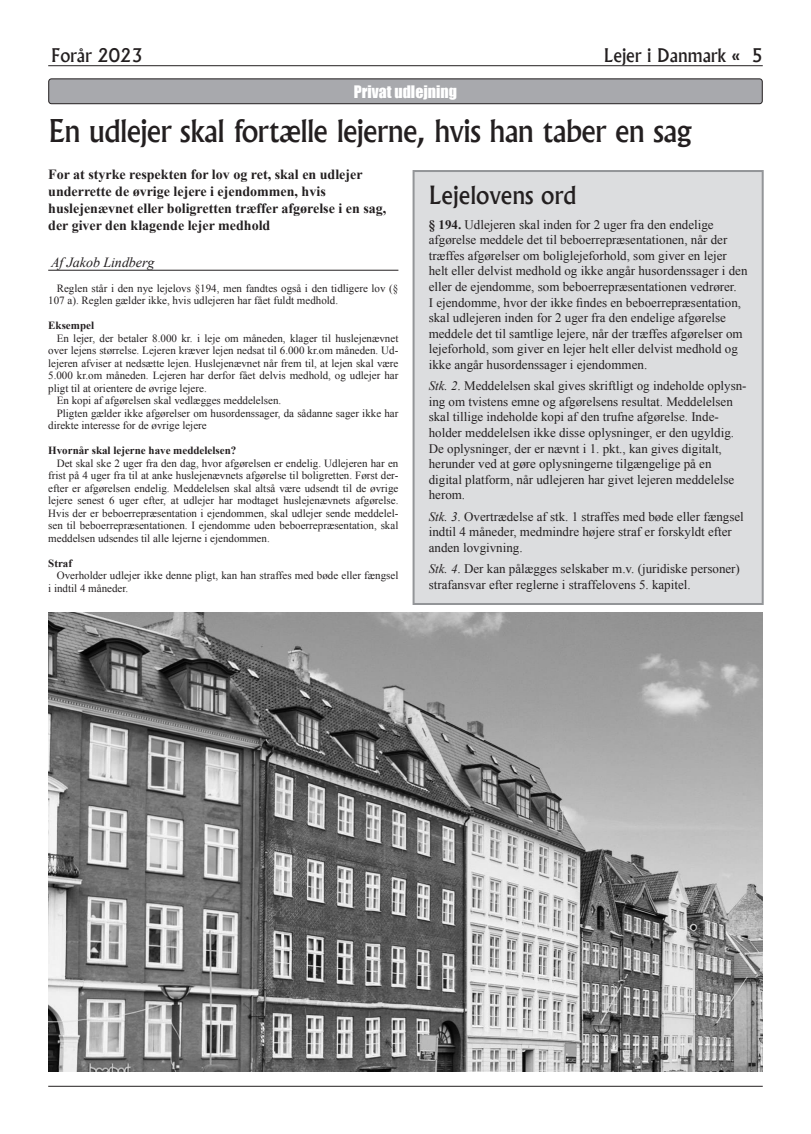
<style>
.page{position:relative;width:811px;height:1134px;background:#fff}
.page>*{position:absolute;margin:0;border:0;box-sizing:border-box;transform-origin:0 0}
.t1{font:500 30px "Albertus";letter-spacing:-.02em;color:#231f20}
.t2{font:500 24px "Albertus";color:#231f20}
.t3{font:500 18px "Albertus";color:#231f20}
.t4{font:15.8px "Impact";color:#fff}
.t5{font:700 14px/16.8px "Times New Roman";color:#231f20}
.t6{font:italic 14px "Times New Roman";letter-spacing:-.005em;color:#231f20}
.t7{font:13px/15.6px "Times New Roman";color:#231f20}
.t8{font:11px/12.5px "Times New Roman";color:#231f20}
.t9{font:700 11px "Times New Roman";color:#231f20}
.s1{font-weight:700}
.s2{font-style:italic}
</style>
<div class="page">
<hr style="left:48px;top:65px;width:715px;height:1px;background:#231f20">
<hr style="left:48px;top:1086px;width:715px;height:1px;background:#231f20">
<hr style="left:48px;top:270px;width:350px;height:1px;background:#231f20">
<div style="left:49px;top:79px;width:713px;height:25px;background:#a8a9ad;border-radius:3px"></div>
<div style="left:48px;top:78px;width:715px;height:26px;border:1px solid #231f20;border-radius:3px"></div>
<div style="left:413px;top:171px;width:349px;height:433px;background:#dcdddf"></div>
<div style="left:412px;top:170px;width:351px;height:435px;border:2px solid #939598"></div>
<img style="left:48px;top:613px;width:715px;height:459px">
<h3 class="t3" style="left:51px;top:44px;width:93px">Forår 2023</h3>
<h3 class="t3" style="left:604px;top:44px;width:160px">Lejer i Danmark « 5</h3>
<h3 class="t4" style="left:354px;top:82px;width:104px">Privat udlejning</h3>
<h1 class="t1" style="left:48px;top:112px;width:644px">En udlejer skal fortælle lejerne, hvis han taber en sag</h1>
<p class="t5" style="left:48px;top:166px;width:340px">For at styrke respekten for lov og ret, skal en udlejer underrette de øvrige lejere i ejendommen, hvis huslejenævnet eller boligretten træffer afgørelse i en sag, der giver den klagende lejer medhold</p>
<h2 class="t2" style="left:429px;top:180px;width:149px">Lejelovens ord</h2>
<p class="t7" style="left:429px;top:216px;width:320px"><span class="s1">§ 194.</span> Udlejeren skal inden for 2 uger fra den endelige afgørelse meddele det til beboerrepræsentationen, når der træffes afgørelser om boliglejeforhold, som giver en lejer helt eller delvist medhold og ikke angår husordenssager i den eller de ejendomme, som beboerrepræsentationen vedrører.<br>I ejendomme, hvor der ikke findes en beboerrepræsentation, skal udlejeren inden for 2 uger fra den endelige afgørelse meddele det til samtlige lejere, når der træffes afgørelser om lejeforhold, som giver en lejer helt eller delvist medhold og ikke angår husordenssager i ejendommen.</p>
<p class="t7" style="left:429px;top:378px;width:319px"><span class="s2">Stk. 2</span>. Meddelelsen skal gives skriftligt og indeholde oplysn&shy;ing om tvistens emne og afgørelsens resultat. Meddelelsen skal tillige indeholde kopi af den trufne afgørelse. Inde&shy;holder meddelelsen ikke disse oplysninger, er den ugyldig.<br>De oplysninger, der er nævnt i 1. pkt., kan gives digitalt, herunder ved at gøre oplysningerne tilgængelige på en digital platform, når udlejeren har givet lejeren meddelelse herom.</p>
<p class="t7" style="left:429px;top:508px;width:316px"><span class="s2">Stk. 3</span>. Overtrædelse af stk. 1 straffes med bøde eller fængsel indtil 4 måneder, medmindre højere straf er forskyldt efter anden lovgivning.</p>
<p class="t7" style="left:429px;top:561px;width:313px"><span class="s2">Stk. 4</span>. Der kan pålægges selskaber m.v. (juridiske personer) strafansvar efter reglerne i straffelovens 5. kapitel.</p>
<p class="t6" style="left:51px;top:254px;width:105px">Af Jakob Lindberg</p>
<p class="t8" style="left:48px;top:282px;width:352px;text-indent:8px">Reglen står i den nye lejelovs §194, men fandtes også i den tidligere lov (§<br>107 a). Reglen gælder ikke, hvis udlejeren har fået fuldt medhold.</p>
<p class="t9" style="left:48px;top:320px;width:47px">Eksempel</p>
<p class="t8" style="left:57px;top:332px;width:343px">En lejer, der betaler 8.000 kr. i leje om måneden, klager til huslejenævnet</p>
<p class="t8" style="left:48px;top:344px;width:352px">over lejens størrelse. Lejeren kræver lejen nedsat til 6.000 kr.om måneden. Ud-</p>
<p class="t8" style="left:48px;top:357px;width:352px">lejeren afviser at nedsætte lejen. Huslejenævnet når frem til, at lejen skal være</p>
<p class="t8" style="left:48px;top:369px;width:352px">5.000 kr.om måneden. Lejeren har derfor fået delvis medhold, og udlejer har</p>
<p class="t8" style="left:48px;top:382px;width:160px">pligt til at orientere de øvrige lejere.</p>
<p class="t8" style="left:57px;top:394px;width:226px">En kopi af afgørelsen skal vedlægges meddelelsen.</p>
<p class="t8" style="left:57px;top:407px;width:343px">Pligten gælder ikke afgørelser om husordenssager, da sådanne sager ikke har</p>
<p class="t8" style="left:48px;top:419px;width:160px">direkte interesse for de øvrige lejere</p>
<p class="t9" style="left:48px;top:445px;width:190px">Hvornår skal lejerne have meddelelsen?</p>
<p class="t8" style="left:48px;top:457px;width:352px;text-align:justify;text-indent:8px">Det skal ske 2 uger fra den dag, hvor afgørelsen er endelig. Udlejeren har en frist på 4 uger fra til at anke huslejenævnets afgørelse til boligretten. Først der&shy;efter er afgørelsen endelig. Meddelelsen skal altså være udsendt til de øvrige lejere senest 6 uger efter, at udlejer har modtaget huslejenævnets afgørelse.<br>Hvis der er beboerrepræsentation i ejendommen, skal udlejer sende meddelel&shy;sen til beboerrepræsentationen. I ejendomme uden beboerrepræsentation, skal meddelsen udsendes til alle lejerne i ejendommen.</p>
<p class="t9" style="left:48px;top:557px;width:25px">Straf</p>
<p class="t8" style="left:48px;top:569px;width:352px;text-indent:8px">Overholder udlejer ikke denne pligt, kan han straffes med bøde eller fængsel i indtil 4 måneder.</p>
</div>
